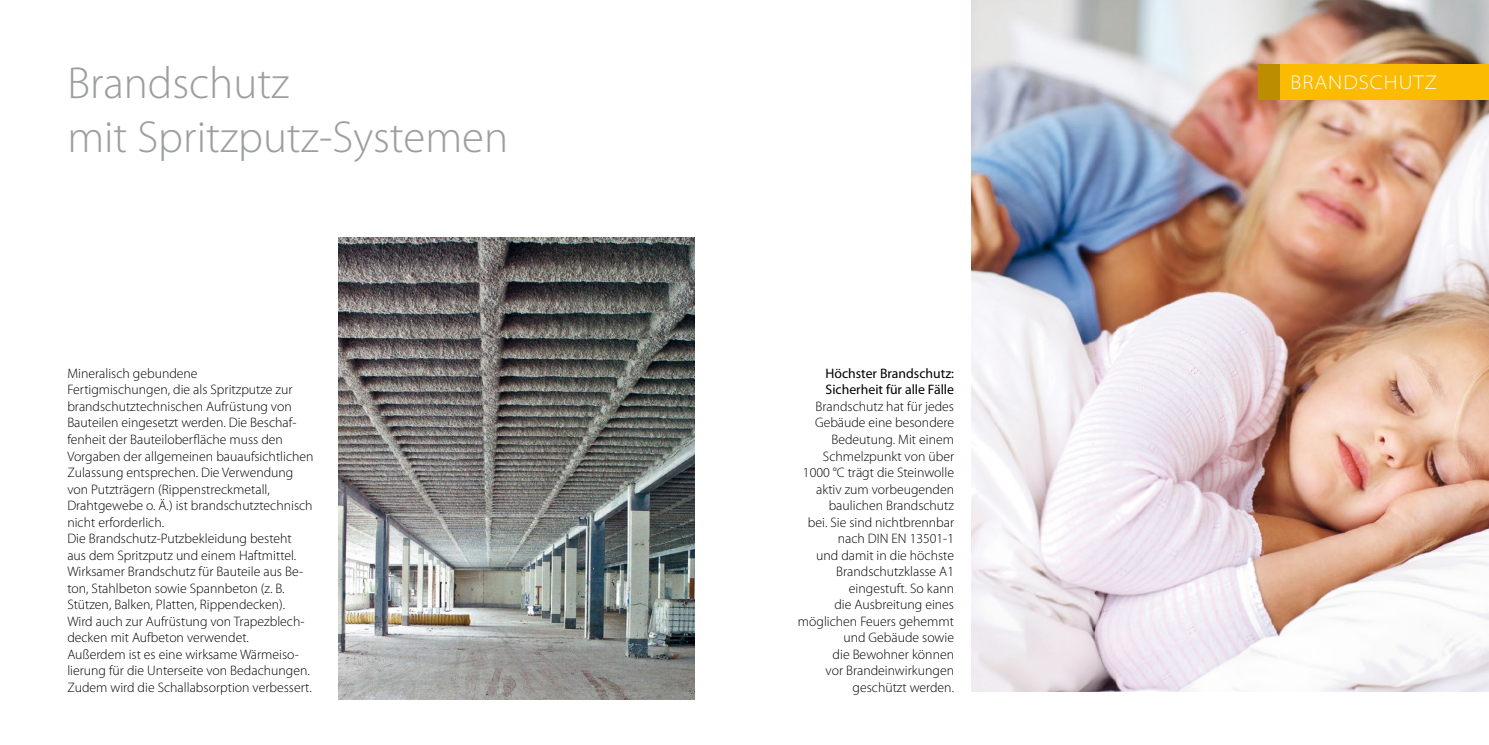
<style>
.page{position:relative;width:1489px;height:745px;background:#fff}
.page>*{position:absolute;margin:0;border:0;box-sizing:border-box;transform-origin:0 0}
.t1{font:300 45px/54px "Myriad Pro";color:#9c9e9f}
.t2{font:300 semi-expanded 20px "Myriad Pro";letter-spacing:.05em;color:#fff}
.t3{font:300 13.75px/16.5px "Myriad Pro";color:#000;text-align:right}
.t4{font:13.75px/16.5px "Myriad Pro";color:#000}
</style>
<div class="page">
<img style="left:971px;top:0;width:517px;height:691px">
<div style="left:1258px;top:64px;width:230px;height:35px;background:#fabb00"></div>
<div style="left:1258px;top:64px;width:21px;height:35px;background:#bd8d00"></div>
<img style="left:338px;top:237px;width:356px;height:462px">
<h1 class="t1" style="left:67px;top:56px;width:442px">Brandschutz<br>mit Spritzputz-Systemen</h1>
<p class="t3" style="left:67px;top:365px;width:248px;text-align:left">Mineralisch gebundene<br>Fertigmischungen, die als Spritzputze zur brandschutztechnischen Aufrüstung von Bauteilen eingesetzt werden. Die Beschaf&shy;fenheit der Bauteiloberfläche muss den Vorgaben der allgemeinen bauaufsichtlichen Zulassung entsprechen. Die Verwendung von Putzträgern (Rippenstreckmetall, Drahtgewebe o. Ä.) ist brandschutztechnisch nicht erforderlich.<br>Die Brandschutz-Putzbekleidung besteht aus dem Spritzputz und einem Haftmittel.<br>Wirksamer Brandschutz für Bauteile aus Be&shy;ton, Stahlbeton sowie Spannbeton (z. B.<br>Stützen, Balken, Platten, Rippendecken).<br>Wird auch zur Aufrüstung von Trapezblech&shy;decken mit Aufbeton verwendet.<br>Außerdem ist es eine wirksame Wärmeiso&shy;lierung für die Unterseite von Bedachungen.<br>Zudem wird die Schallabsorption verbessert.</p>
<p class="t4" style="left:825px;top:365px;width:130px">Höchster Brandschutz:<br>Sicherheit für alle Fälle</p>
<p class="t3" style="left:797px;top:398px;width:158px">Brandschutz hat für jedes<br>Gebäude eine besondere<br>Bedeutung. Mit einem<br>Schmelzpunkt von über<br>1000 °C trägt die Steinwolle aktiv zum vorbeugenden baulichen Brandschutz<br>bei. Sie sind nichtbrennbar nach DIN EN 13501-1<br>und damit in die höchste<br>Brandschutzklasse A1 eingestuft. So kann<br>die Ausbreitung eines möglichen Feuers gehemmt und Gebäude sowie<br>die Bewohner können<br>vor Brandeinwirkungen geschützt werden.</p>
<h2 class="t2" style="left:1290px;top:71px;width:182px">WÄRMEDÄMMUNG</h2>
<h2 class="t2" style="left:1290px;top:71px;width:148px">BRANDSCHUTZ</h2>
</div>
